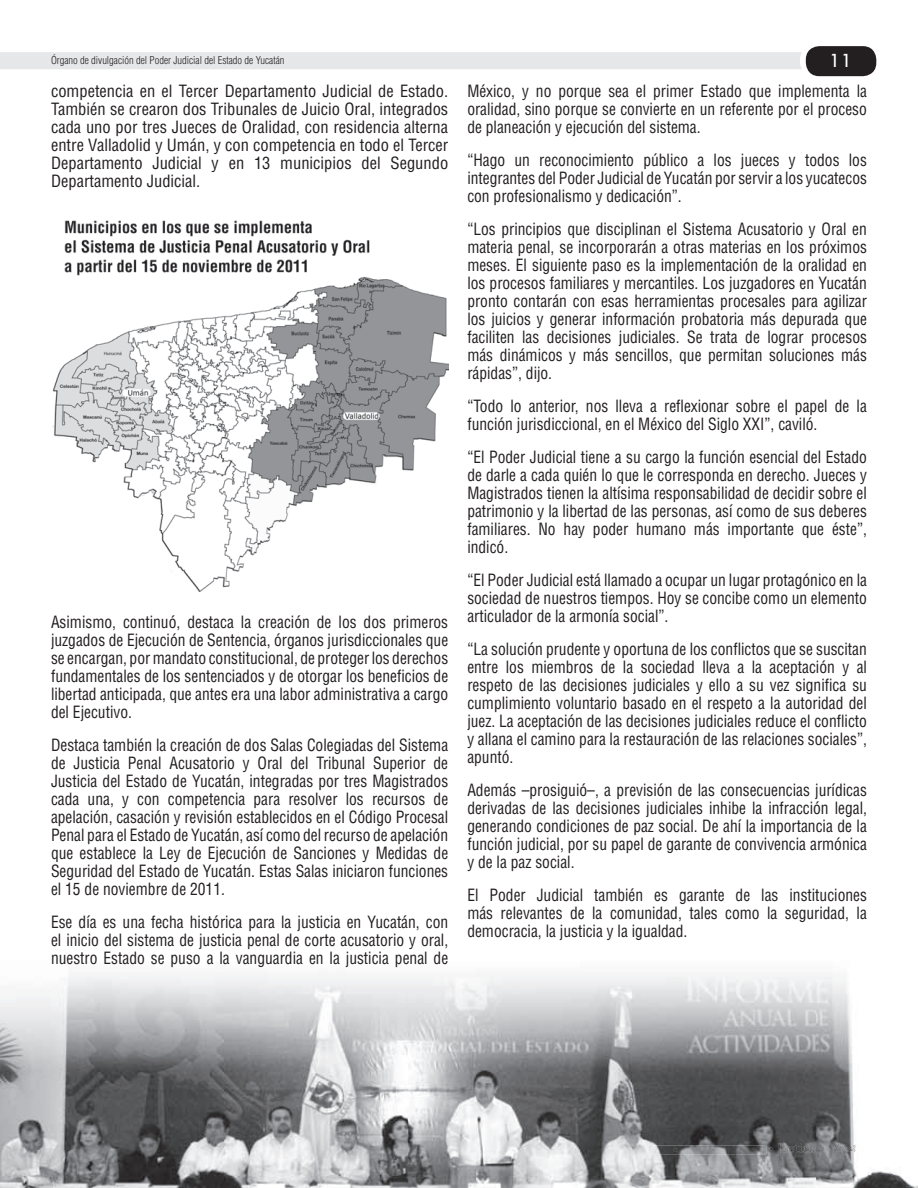
<style>
.page{position:relative;width:918px;height:1188px;background:#fff}
.page>*{position:absolute;margin:0;border:0;box-sizing:border-box;transform-origin:0 0}
.t1{font:21px "Tw Cen";color:#fff}
.t2{font:condensed 16.5px/18px "Helvetica LT Std";color:#231f20;text-align:justify;scale:.94 1}
.t3{font:condensed 16.5px/18px "Helvetica LT Std";color:#231f20;text-align:justify}
.t4{font:300 condensed 10.5px "Helvetica LT Std";color:#231f20}
</style>
<div class="page">
<div style="left:0;top:52px;width:802px;height:17px;background:#e6e7e9"></div>
<div style="left:806px;top:46px;width:70px;height:30px;background:#231f20;border-radius:14px"></div>
<img style="left:0;top:974px;width:918px;height:214px">
<img style="left:648px;top:1146px;width:119px;height:8px">
<img style="left:52px;top:220px;width:396px;height:371px">
<svg style="left:769px;top:1143px;width:98px;height:12px"></svg>
<p class="t4" style="left:51px;top:54px;width:235px">Órgano de divulgación del Poder Judicial del Estado de Yucatán</p>
<p class="t3" style="left:51px;top:82px;width:399px">competencia en el Tercer Departamento Judicial de Estado.<br>También se crearon dos Tribunales de Juicio Oral, integrados cada uno por tres Jueces de Oralidad, con residencia alterna entre Valladolid y Umán, y con competencia en todo el Tercer Departamento Judicial y en 13 municipios del Segundo Departamento Judicial.</p>
<p class="t2" style="left:51px;top:613px;width:424px">Asimismo, continuó, destaca la creación de los dos primeros juzgados de Ejecución de Sentencia, órganos jurisdiccionales que se encargan, por mandato constitucional, de proteger los derechos fundamentales de los sentenciados y de otorgar los beneficios de libertad anticipada, que antes era una labor administrativa a cargo del Ejecutivo.</p>
<p class="t2" style="left:51px;top:736px;width:424px">Destaca también la creación de dos Salas Colegiadas del Sistema de Justicia Penal Acusatorio y Oral del Tribunal Superior de Justicia del Estado de Yucatán, integradas por tres Magistrados cada una, y con competencia para resolver los recursos de apelación, casación y revisión establecidos en el Código Procesal Penal para el Estado de Yucatán, así como del recurso de apelación que establece la Ley de Ejecución de Sanciones y Medidas de Seguridad del Estado de Yucatán. Estas Salas iniciaron funciones el 15 de noviembre de 2011.</p>
<p class="t2" style="left:51px;top:913px;width:424px">Ese día es una fecha histórica para la justicia en Yucatán, con el inicio del sistema de justicia penal de corte acusatorio y oral, nuestro Estado se puso a la vanguardia en la justicia penal de</p>
<p class="t1" style="left:829px;top:47px;width:25px">11</p>
<p class="t2" style="left:467px;top:82px;width:427px">México, y no porque sea el primer Estado que implementa la oralidad, sino porque se convierte en un referente por el proceso de planeación y ejecución del sistema.</p>
<p class="t2" style="left:467px;top:151px;width:427px">“Hago un reconocimiento público a los jueces y todos los integrantes del Poder Judicial de Yucatán por servir a los yucatecos con profesionalismo y dedicación”.</p>
<p class="t2" style="left:467px;top:220px;width:427px">“Los principios que disciplinan el Sistema Acusatorio y Oral en materia penal, se incorporarán a otras materias en los próximos meses. El siguiente paso es la implementación de la oralidad en los procesos familiares y mercantiles. Los juzgadores en Yucatán pronto contarán con esas herramientas procesales para agilizar los juicios y generar información probatoria más depurada que faciliten las decisiones judiciales. Se trata de lograr procesos más dinámicos y más sencillos, que permitan soluciones más rápidas”, dijo.</p>
<p class="t2" style="left:467px;top:397px;width:427px">“Todo lo anterior, nos lleva a reflexionar sobre el papel de la función jurisdiccional, en el México del Siglo XXI”, caviló.</p>
<p class="t2" style="left:467px;top:448px;width:427px">“El Poder Judicial tiene a su cargo la función esencial del Estado de darle a cada quién lo que le corresponda en derecho. Jueces y Magistrados tienen la altísima responsabilidad de decidir sobre el patrimonio y la libertad de las personas, así como de sus deberes familiares. No hay poder humano más importante que éste”, indicó.</p>
<p class="t2" style="left:467px;top:571px;width:427px">“El Poder Judicial está llamado a ocupar un lugar protagónico en la sociedad de nuestros tiempos. Hoy se concibe como un elemento articulador de la armonía social”.</p>
<p class="t2" style="left:467px;top:640px;width:427px">“La solución prudente y oportuna de los conflictos que se suscitan entre los miembros de la sociedad lleva a la aceptación y al respeto de las decisiones judiciales y ello a su vez significa su cumplimiento voluntario basado en el respeto a la autoridad del juez. La aceptación de las decisiones judiciales reduce el conflicto y allana el camino para la restauración de las relaciones sociales”, apuntó.</p>
<p class="t2" style="left:467px;top:781px;width:427px">Además –prosiguió–, a previsión de las consecuencias jurídicas derivadas de las decisiones judiciales inhibe la infracción legal, generando condiciones de paz social. De ahí la importancia de la función judicial, por su papel de garante de convivencia armónica y de la paz social.</p>
<p class="t2" style="left:467px;top:886px;width:427px">El Poder Judicial también es garante de las instituciones más relevantes de la comunidad, tales como la seguridad, la democracia, la justicia y la igualdad.</p>
</div>
